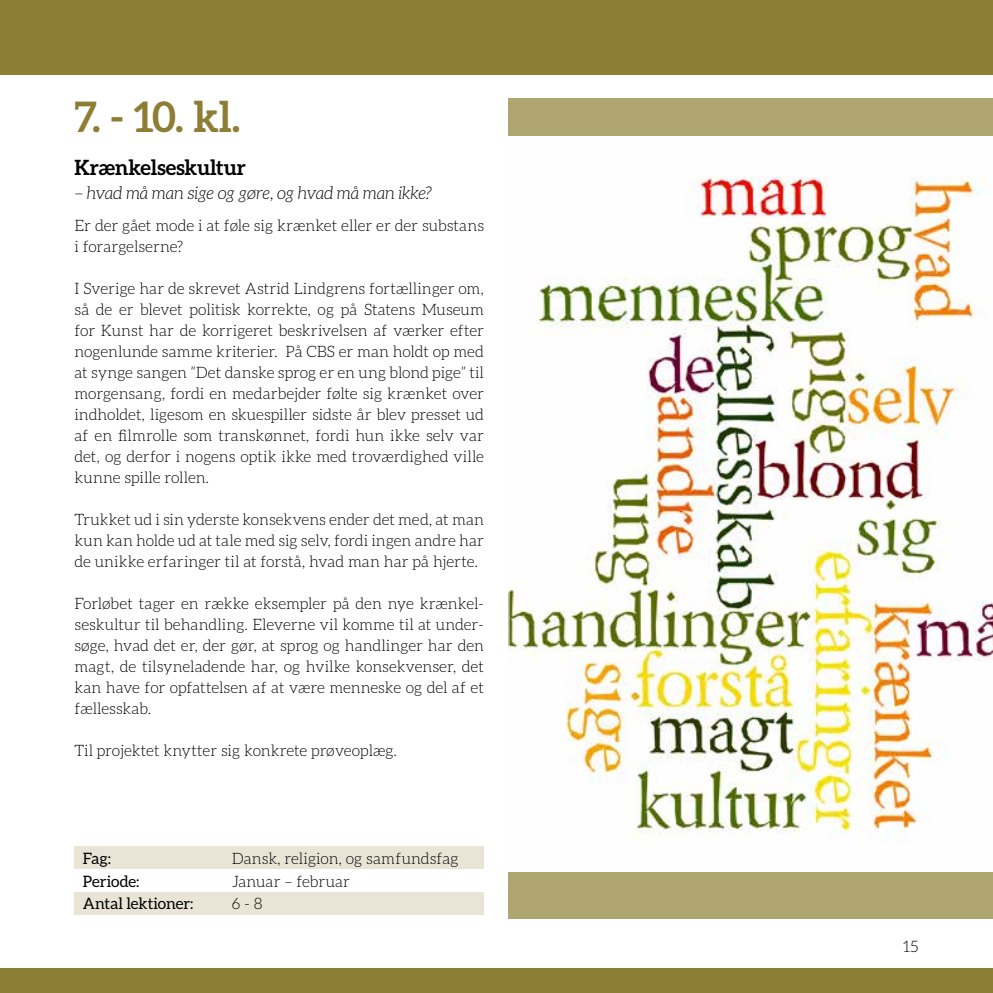
<style>
.page{position:relative;width:993px;height:993px;background:#fff}
.page>*{position:absolute;margin:0;border:0;box-sizing:border-box;transform-origin:0 0}
.t1{font:700 42px "Aleo";color:#8d7e35}
.t2{font:700 21px "Aleo";letter-spacing:-.005em;color:#000}
.t3{font:italic 300 17.5px "Aleo";letter-spacing:-.015em;color:#000}
.t4{font:300 15.75px/21px "Aleo";letter-spacing:-.005em;color:#000;text-align:justify}
.t5{font:15.75px "Aleo";color:#000}
</style>
<div class="page">
<div style="left:0;top:0;width:992px;height:74px;background:#8d7e35"></div>
<div style="left:0;top:967px;width:992px;height:25px;background:#8d7e35"></div>
<div style="left:74px;top:846px;width:410px;height:23px;background:#e8e5d7"></div>
<div style="left:74px;top:892px;width:410px;height:22px;background:#e8e5d7"></div>
<div style="left:508px;top:98px;width:484px;height:820px;background:#afa571"></div>
<img style="left:508px;top:136px;width:484px;height:735px">
<h1 class="t1" style="left:74px;top:92px;width:167px">7. - 10. kl.</h1>
<h2 class="t2" style="left:74px;top:155px;width:173px">Krænkelseskultur</h2>
<p class="t3" style="left:74px;top:183px;width:359px">– hvad må man sige og gøre, og hvad må man ikke?</p>
<p class="t4" style="left:74px;top:215px;width:411px">Er der gået mode i at føle sig krænket eller er der substans i forargelserne?</p>
<p class="t4" style="left:74px;top:278px;width:411px">I Sverige har de skrevet Astrid Lindgrens fortællinger om, så de er blevet politisk korrekte, og på Statens Museum for Kunst har de korrigeret beskrivelsen af værker efter nogenlunde samme kriterier. På CBS er man holdt op med at synge sangen ”Det danske sprog er en ung blond pige” til morgensang, fordi en medarbejder følte sig krænket over indholdet, ligesom en skuespiller sidste år blev presset ud af en filmrolle som transkønnet, fordi hun ikke selv var det, og derfor i nogens optik ikke med troværdighed ville kunne spille rollen.</p>
<p class="t4" style="left:74px;top:509px;width:411px">Trukket ud i sin yderste konsekvens ender det med, at man kun kan holde ud at tale med sig selv, fordi ingen andre har de unikke erfaringer til at forstå, hvad man har på hjerte.</p>
<p class="t4" style="left:74px;top:593px;width:411px">Forløbet tager en række eksempler på den nye krænkel&shy;seskultur til behandling. Eleverne vil komme til at under&shy;søge, hvad det er, der gør, at sprog og handlinger har den magt, de tilsyneladende har, og hvilke konsekvenser, det kan have for opfattelsen af at være menneske og del af et fællesskab.</p>
<p class="t4" style="left:74px;top:740px;width:324px">Til projektet knytter sig konkrete prøveoplæg.</p>
<p class="t5" style="left:83px;top:849px;width:30px">Fag:</p>
<p class="t4" style="left:232px;top:847px;width:228px">Dansk, religion, og samfundsfag</p>
<p class="t5" style="left:83px;top:871px;width:58px">Periode:</p>
<p class="t4" style="left:232px;top:870px;width:120px">Januar – februar</p>
<p class="t5" style="left:83px;top:894px;width:112px">Antal lektioner:</p>
<p class="t4" style="left:232px;top:893px;width:32px">6 - 8</p>
<p class="t4" style="left:902px;top:935px;width:17px">15</p>
</div>
